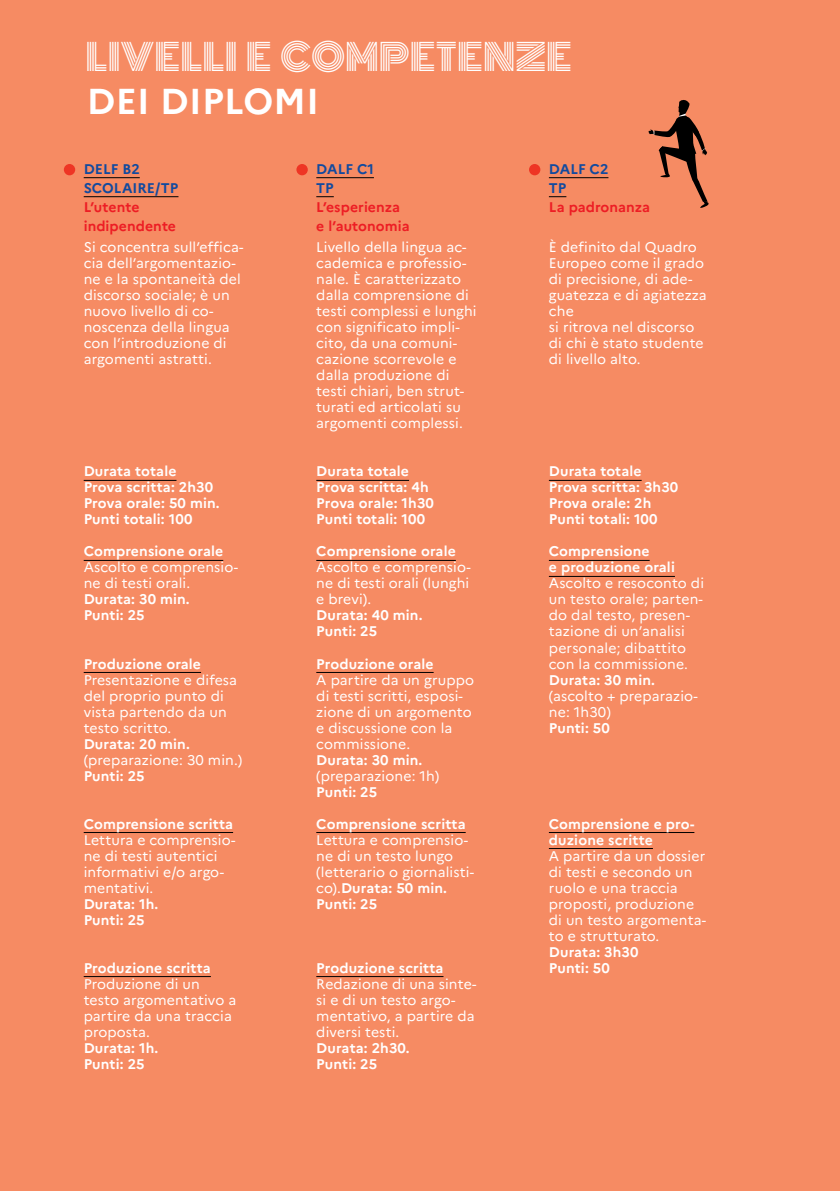
<style>
.page{position:relative;width:840px;height:1191px;background:#fff}
.page>*{position:absolute;margin:0;border:0;box-sizing:border-box;transform-origin:0 0}
.t1{font:36px "Monoton";letter-spacing:.01em;color:#fff}
.t2{font:700 36px "Marianne";letter-spacing:.01em;color:#fff}
.t3{font:14px/16px "Marianne";letter-spacing:.01em;color:#fff}
.t4{font:700 14px/16px "Marianne";letter-spacing:.01em;color:#fff}
.t5{font:700 14px/19px "Marianne";letter-spacing:.005em;color:#ed1d24}
.t6{font:700 14px/19px "Marianne";letter-spacing:.005em;color:#114a9f}
.s1{font-weight:700}
</style>
<div class="page">
<div style="left:0;top:0;width:839px;height:1191px;background:#f68b63"></div>
<svg style="left:648px;top:100px;width:60px;height:108px"></svg>
<div style="left:64px;top:164px;width:11px;height:11px;background:#ee3524;border-radius:50%"></div>
<div style="left:296px;top:164px;width:11px;height:11px;background:#ee3524;border-radius:50%"></div>
<div style="left:528px;top:164px;width:12px;height:11px;background:#ee3524;border-radius:50%"></div>
<hr style="left:84px;top:480px;width:92px;height:1px;background:#000">
<hr style="left:84px;top:560px;width:139px;height:1px;background:#000">
<hr style="left:84px;top:672px;width:117px;height:1px;background:#000">
<hr style="left:84px;top:832px;width:149px;height:1px;background:#000">
<hr style="left:84px;top:976px;width:127px;height:1px;background:#000">
<hr style="left:316px;top:480px;width:93px;height:1px;background:#000">
<hr style="left:316px;top:560px;width:139px;height:1px;background:#000">
<hr style="left:316px;top:672px;width:117px;height:1px;background:#000">
<hr style="left:316px;top:832px;width:149px;height:1px;background:#000">
<hr style="left:316px;top:976px;width:127px;height:1px;background:#000">
<hr style="left:548px;top:480px;width:93px;height:1px;background:#000">
<hr style="left:548px;top:560px;width:101px;height:1px;background:#000">
<hr style="left:548px;top:576px;width:126px;height:1px;background:#000">
<hr style="left:548px;top:832px;width:146px;height:1px;background:#000">
<hr style="left:548px;top:848px;width:104px;height:1px;background:#000">
<hr style="left:84px;top:177px;width:56px;height:1px;background:#000">
<hr style="left:84px;top:196px;width:94px;height:1px;background:#000">
<hr style="left:316px;top:177px;width:58px;height:1px;background:#000">
<svg style="left:316px;top:196px;width:17px;height:1px"></svg>
<hr style="left:548px;top:177px;width:60px;height:1px;background:#000">
<svg style="left:548px;top:196px;width:18px;height:1px"></svg>
<h1 class="t1" style="left:86px;top:30px;width:487px">LIVELLI E COMPETENZE</h1>
<h1 class="t2" style="left:87px;top:73px;width:233px">DEI DIPLOMI</h1>
<p class="t6" style="left:84px;top:158px;width:96px">DELF B2<br>SCOLAIRE/TP</p>
<p class="t5" style="left:84px;top:196px;width:94px">L’utente indipendente</p>
<p class="t3" style="left:84px;top:238px;width:161px">Si concentra sull’effica&shy;cia dell’argomentazio&shy;ne e la spontaneità del discorso sociale; è un nuovo livello di co&shy;noscenza della lingua con l’introduzione di argomenti astratti.</p>
<p class="t4" style="left:84px;top:462px;width:137px">Durata totale<br>Prova scritta: 2h30<br>Prova orale: 50 min.<br>Punti totali: 100</p>
<p class="t4" style="left:84px;top:542px;width:141px">Comprensione orale</p>
<p class="t3" style="left:84px;top:558px;width:156px">Ascolto e comprensio&shy;ne di testi orali.</p>
<p class="t4" style="left:84px;top:590px;width:107px">Durata: 30 min.<br>Punti: 25</p>
<p class="t4" style="left:84px;top:654px;width:119px">Produzione orale</p>
<p class="t3" style="left:84px;top:670px;width:155px">Presentazione e difesa del proprio punto di vista partendo da un testo scritto.</p>
<p class="t4" style="left:84px;top:734px;width:107px">Durata: 20 min.</p>
<p class="t3" style="left:84px;top:750px;width:160px">(preparazione: 30 min.)</p>
<p class="t4" style="left:84px;top:766px;width:62px">Punti: 25</p>
<p class="t4" style="left:84px;top:814px;width:151px">Comprensione scritta</p>
<p class="t3" style="left:84px;top:830px;width:153px">Lettura e comprensio&shy;ne di testi autentici informativi e/o argo&shy;mentativi.</p>
<p class="t4" style="left:84px;top:894px;width:76px">Durata: 1h.<br>Punti: 25</p>
<p class="t4" style="left:84px;top:958px;width:129px">Produzione scritta</p>
<p class="t3" style="left:84px;top:974px;width:154px">Produzione di un testo argomentativo a partire da una traccia proposta.</p>
<p class="t4" style="left:84px;top:1038px;width:76px">Durata: 1h.<br>Punti: 25</p>
<p class="t6" style="left:316px;top:158px;width:59px">DALF C1<br>TP</p>
<p class="t5" style="left:316px;top:196px;width:95px">L’esperienza e l’autonomia</p>
<p class="t3" style="left:316px;top:238px;width:162px">Livello della lingua ac&shy;cademica e professio&shy;nale. È caratterizzato dalla comprensione di testi complessi e lunghi con significato impli&shy;cito, da una comuni&shy;cazione scorrevole e dalla produzione di testi chiari, ben strut&shy;turati ed articolati su argomenti complessi.</p>
<p class="t4" style="left:316px;top:462px;width:119px">Durata totale<br>Prova scritta: 4h<br>Prova orale: 1h30<br>Punti totali: 100</p>
<p class="t4" style="left:316px;top:542px;width:141px">Comprensione orale</p>
<p class="t3" style="left:316px;top:558px;width:156px;text-align:justify">Ascolto e comprensio&shy;ne di testi orali (lunghi e brevi).</p>
<p class="t4" style="left:316px;top:606px;width:108px">Durata: 40 min.<br>Punti: 25</p>
<p class="t4" style="left:316px;top:654px;width:119px">Produzione orale</p>
<p class="t3" style="left:316px;top:670px;width:159px">A partire da un gruppo di testi scritti, esposi&shy;zione di un argomento e discussione con la commissione.</p>
<p class="t4" style="left:316px;top:750px;width:107px">Durata: 30 min.</p>
<p class="t3" style="left:316px;top:766px;width:124px">(preparazione: 1h)</p>
<p class="t4" style="left:316px;top:782px;width:62px">Punti: 25</p>
<p class="t4" style="left:316px;top:814px;width:151px">Comprensione scritta</p>
<p class="t3" style="left:316px;top:830px;width:159px">Lettura e comprensio&shy;ne di un testo lungo (letterario o giornalisti&shy;co).<span class="s1">Durata: 50 min.<br>Punti: 25</span></p>
<p class="t4" style="left:316px;top:958px;width:129px">Produzione scritta</p>
<p class="t3" style="left:316px;top:974px;width:162px">Redazione di una sinte&shy;si e di un testo argo&shy;mentativo, a partire da diversi testi.</p>
<p class="t4" style="left:316px;top:1038px;width:95px">Durata: 2h30.<br>Punti: 25</p>
<p class="t6" style="left:548px;top:158px;width:61px">DALF C2<br>TP</p>
<p class="t5" style="left:548px;top:196px;width:103px">La padronanza</p>
<p class="t3" style="left:548px;top:238px;width:159px">È definito dal Quadro<br>Europeo come il grado di precisione, di ade&shy;guatezza e di agiatezza che<br>si ritrova nel discorso di chi è stato studente di livello alto.</p>
<p class="t4" style="left:548px;top:462px;width:131px">Durata totale<br>Prova scritta: 3h30<br>Prova orale: 2h<br>Punti totali: 100</p>
<p class="t4" style="left:548px;top:542px;width:127px">Comprensione<br>e produzione orali</p>
<p class="t3" style="left:548px;top:574px;width:157px">Ascolto e resoconto di un testo orale; parten&shy;do dal testo, presen&shy;tazione di un’analisi personale; dibattito con la commissione.</p>
<p class="t4" style="left:548px;top:670px;width:107px">Durata: 30 min.</p>
<p class="t3" style="left:548px;top:686px;width:150px">(ascolto + preparazio&shy;ne: 1h30)</p>
<p class="t4" style="left:548px;top:718px;width:62px">Punti: 50</p>
<p class="t4" style="left:548px;top:814px;width:147px">Comprensione e pro&shy;duzione scritte</p>
<p class="t3" style="left:548px;top:846px;width:159px">A partire da un dossier di testi e secondo un ruolo e una traccia proposti, produzione di un testo argomenta&shy;to e strutturato.</p>
<p class="t4" style="left:548px;top:942px;width:91px">Durata: 3h30<br>Punti: 50</p>
</div>
